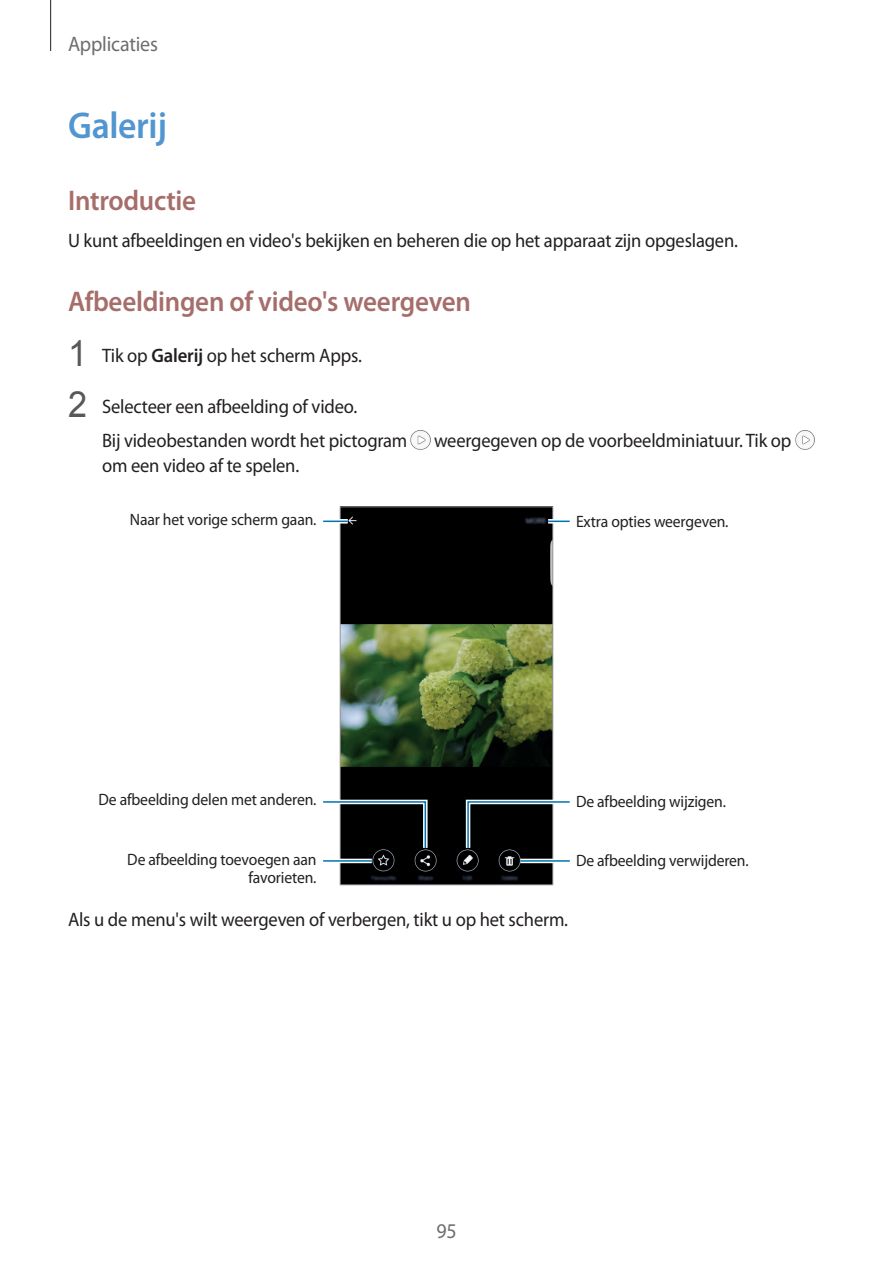
<style>
.page{position:relative;width:893px;height:1263px;background:#fff}
.page>*{position:absolute;margin:0;border:0;box-sizing:border-box;transform-origin:0 0}
.t1{font:600 37.5px "Myriad Pro";letter-spacing:-.01em;color:#5296d1;scale:.95 1}
.t2{font:600 28.5px "Myriad Pro";letter-spacing:-.01em;color:#a66e6a;scale:.95 1}
.t3{font:21px "Myriad Pro";letter-spacing:-.01em;color:#6c6d70;scale:.95 1}
.t4{font:19.5px/34px "Myriad Pro";letter-spacing:-.01em;color:#231f20;scale:.95 1}
.t5{font:16.5px/18px "Myriad Pro";letter-spacing:-.01em;color:#231f20;text-align:right;scale:.95 1}
.s1{font-family:"Arial";font-size:36px;color:#57585a}
.s2{font-weight:600}
</style>
<div class="page">
<hr style="left:50px;top:0;width:1px;height:51px;background:#231f20">
<img style="left:411px;top:431px;width:19px;height:19px">
<img style="left:795px;top:431px;width:19px;height:19px">
<svg style="left:339px;top:506px;width:215px;height:379px;background:#28311e"></svg>
<svg style="left:548px;top:519px;width:22px;height:4px"></svg>
<hr style="left:548px;top:520px;width:22px;height:2px;background:#0073ae">
<svg style="left:323px;top:519px;width:25px;height:4px"></svg>
<hr style="left:323px;top:520px;width:25px;height:2px;background:#0073ae">
<hr style="left:520px;top:859px;width:50px;height:4px;background:#fff">
<hr style="left:520px;top:860px;width:50px;height:2px;background:#0073ae">
<hr style="left:323px;top:859px;width:49px;height:4px;background:#fff">
<hr style="left:323px;top:860px;width:49px;height:2px;background:#0073ae">
<svg style="left:464px;top:797px;width:106px;height:55px"></svg>
<svg style="left:323px;top:797px;width:107px;height:55px"></svg>
<p class="t3" style="left:68px;top:31px;width:96px">Applicaties</p>
<h1 class="t1" style="left:68px;top:101px;width:106px">Galerij</h1>
<h2 class="t2" style="left:68px;top:183px;width:136px">Introductie</h2>
<p class="t4" style="left:68px;top:223px;width:707px">U kunt afbeeldingen en video's bekijken en beheren die op het apparaat zijn opgeslagen.</p>
<h2 class="t2" style="left:68px;top:283px;width:426px">Afbeeldingen of video's weergeven</h2>
<p class="t4" style="left:68px;top:338px;width:311px"><span class="s1">1</span> Tik op <span class="s2">Galerij</span> op het scherm Apps.</p>
<p class="t4" style="left:102px;top:389px;width:323px;text-indent:-34px"><span class="s1">2</span> Selecteer een afbeelding of video.<br>Bij videobestanden wordt het pictogram</p>
<p class="t4" style="left:434px;top:423px;width:378px">weergegeven op de voorbeeldminiatuur. Tik op</p>
<p class="t4" style="left:102px;top:449px;width:209px">om een video af te spelen.</p>
<p class="t5" style="left:130px;top:510px;width:198px">Naar het vorige scherm gaan.</p>
<p class="t5" style="left:576px;top:512px;width:162px">Extra opties weergeven.</p>
<p class="t5" style="left:99px;top:791px;width:231px">De afbeelding delen met anderen.</p>
<p class="t5" style="left:576px;top:792px;width:159px">De afbeelding wijzigen.</p>
<p class="t5" style="left:127px;top:850px;width:201px">De afbeelding toevoegen aan favorieten.</p>
<p class="t5" style="left:576px;top:851px;width:183px">De afbeelding verwijderen.</p>
<p class="t4" style="left:68px;top:902px;width:528px">Als u de menu's wilt weergeven of verbergen, tikt u op het scherm.</p>
<p class="t3" style="left:436px;top:1218px;width:23px">95</p>
</div>
